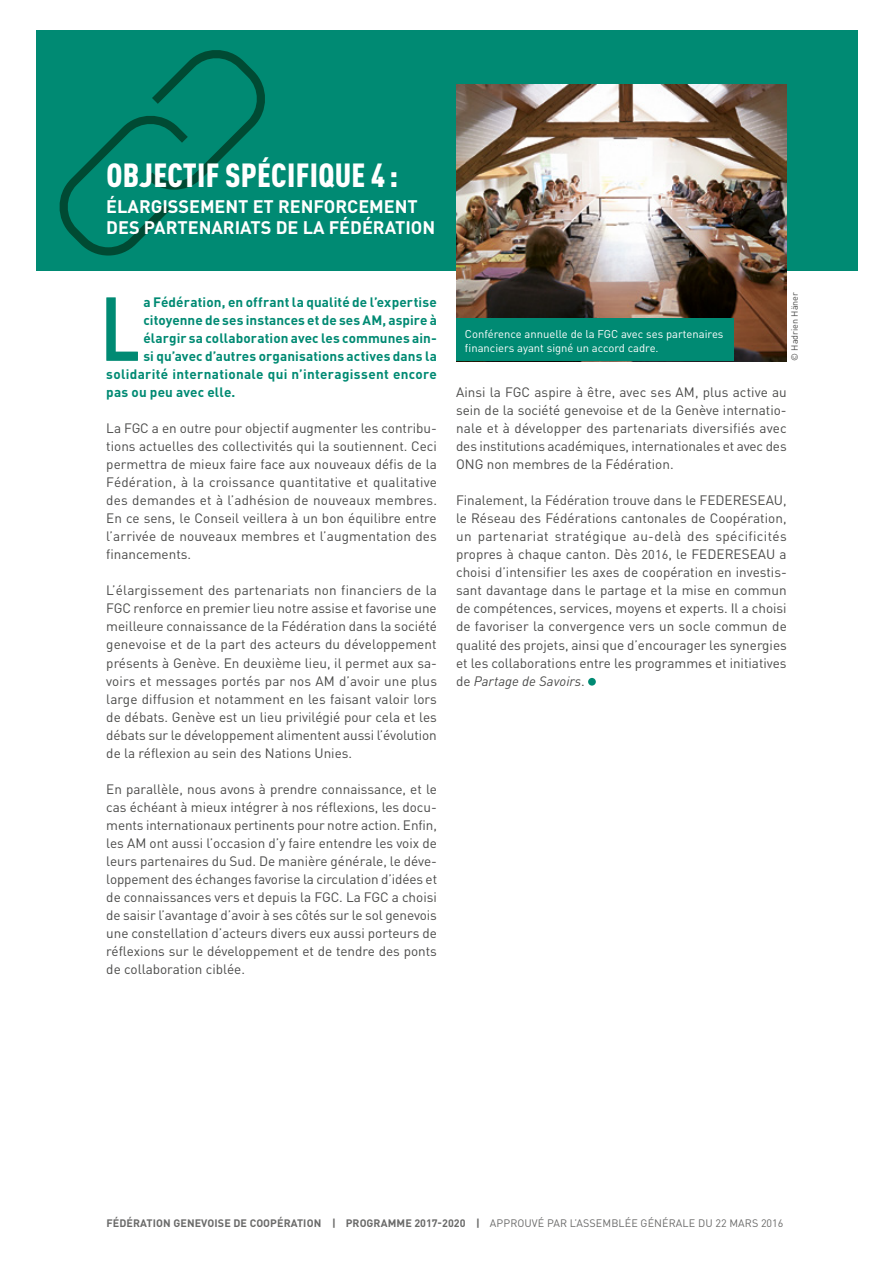
<style>
.page{position:relative;width:893px;height:1263px;background:#fff}
.page>*{position:absolute;margin:0;border:0;box-sizing:border-box;transform-origin:0 0}
.t1{font:90.75px "DIN Schablonierschrift";color:#008a73}
.t2{font:900 condensed 33px "DINOT";letter-spacing:.01em;color:#fff}
.t3{font:700 18px/21.6px "DIN";color:#fff}
.t4{font:13.5px/18px "DINOT";color:#4a4a49;text-align:justify}
.t5{font:700 13.5px "DINOT";letter-spacing:.01em;color:#008a73}
.t6{font:11.25px/13.5px "DINOT";color:#fff}
.t7{font:700 10.8px "DINOT";letter-spacing:.01em;color:#6a6a69}
.t8{font:9px "DINOT";color:#4a4a49}
.s1{font-size:12.75px}
.s2{font-style:italic}
.s3{font-weight:400}
</style>
<div class="page">
<div style="left:36px;top:30px;width:821px;height:241px;background:#008a73"></div>
<div style="left:588px;top:678px;width:8px;height:8px;background:#008a73;border-radius:50%"></div>
<img style="left:456px;top:84px;width:331px;height:277px">
<svg style="left:59px;top:50px;width:206px;height:206px"></svg>
<div style="left:456px;top:319px;width:277px;height:42px;background:#008a73"></div>
<h2 class="t2" style="left:106px;top:154px;width:293px">OBJECTIF SPÉCIFIQUE 4 :</h2>
<h3 class="t3" style="left:106px;top:195px;width:330px">ÉLARGISSEMENT ET RENFORCEMENT<br>DES PARTENARIATS DE LA FÉDÉRATION</h3>
<h1 class="t1" style="left:99px;top:281px;width:45px">L</h1>
<p class="t5" style="left:143px;top:293px;width:295px">a Fédération, en offrant la qualité de l’expertise</p>
<p class="t5" style="left:143px;top:311px;width:295px">citoyenne de ses instances et de ses AM, aspire à</p>
<p class="t5" style="left:143px;top:329px;width:295px">élargir sa collaboration avec les communes ain-</p>
<p class="t5" style="left:143px;top:347px;width:295px">si qu’avec d’autres organisations actives dans la</p>
<p class="t5" style="left:106px;top:365px;width:332px">solidarité internationale qui n’interagissent encore</p>
<p class="t5" style="left:106px;top:383px;width:131px">pas ou peu avec elle.</p>
<p class="t4" style="left:106px;top:419px;width:332px">La FGC a en outre pour objectif augmenter les contribu&shy;tions actuelles des collectivités qui la soutiennent. Ceci permettra de mieux faire face aux nouveaux défis de la Fédération, à la croissance quantitative et qualitative des demandes et à l’adhésion de nouveaux membres.<br>En ce sens, le Conseil veillera à un bon équilibre entre l’arrivée de nouveaux membres et l’augmentation des financements.</p>
<p class="t4" style="left:106px;top:581px;width:332px">L’élargissement des partenariats non financiers de la FGC renforce en premier lieu notre assise et favorise une meilleure connaissance de la Fédération dans la société genevoise et de la part des acteurs du développement présents à Genève. En deuxième lieu, il permet aux sa&shy;voirs et messages portés par nos AM d’avoir une plus large diffusion et notamment en les faisant valoir lors de débats. Genève est un lieu privilégié pour cela et les débats sur le développement alimentent aussi l’évolution de la réflexion au sein des Nations Unies.</p>
<p class="t4" style="left:106px;top:780px;width:332px">En parallèle, nous avons à prendre connaissance, et le cas échéant à mieux intégrer à nos réflexions, les docu&shy;ments internationaux pertinents pour notre action. Enfin, les AM ont aussi l’occasion d’y faire entendre les voix de leurs partenaires du Sud. De manière générale, le déve&shy;loppement des échanges favorise la circulation d’idées et de connaissances vers et depuis la FGC. La FGC a choisi de saisir l’avantage d’avoir à ses côtés sur le sol genevois une constellation d’acteurs divers eux aussi porteurs de réflexions sur le développement et de tendre des ponts de collaboration ciblée.</p>
<p class="t6" style="left:465px;top:327px;width:260px">Conférence annuelle de la FGC avec ses partenaires financiers ayant signé un accord cadre.</p>
<p class="t8" style="left:789px;top:361px;width:70px;rotate:-90deg">© Hadrien Häner</p>
<p class="t4" style="left:456px;top:383px;width:332px">Ainsi la FGC aspire à être, avec ses AM, plus active au sein de la société genevoise et de la Genève internatio&shy;nale et à développer des partenariats diversifiés avec des institutions académiques, internationales et avec des ONG non membres de la Fédération.</p>
<p class="t4" style="left:456px;top:491px;width:332px">Finalement, la Fédération trouve dans le FEDERESEAU, le Réseau des Fédérations cantonales de Coopération, un partenariat stratégique au-delà des spécificités propres à chaque canton. Dès <span class="s1">2016</span>, le FEDERESEAU a choisi d’intensifier les axes de coopération en investis&shy;sant davantage dans le partage et la mise en commun de compétences, services, moyens et experts. Il a choisi de favoriser la convergence vers un socle commun de qualité des projets, ainsi que d’encourager les synergies et les collaborations entre les programmes et initiatives de <span class="s2">Partage de Savoirs</span>.</p>
<p class="t7" style="left:106px;top:1216px;width:679px">FÉDÉRATION GENEVOISE DE COOPÉRATION | PROGRAMME 2017-2020 | <span class="s3">APPROUVÉ PAR L’ASSEMBLÉE GÉNÉRALE DU 22 MARS 2016</span></p>
</div>
